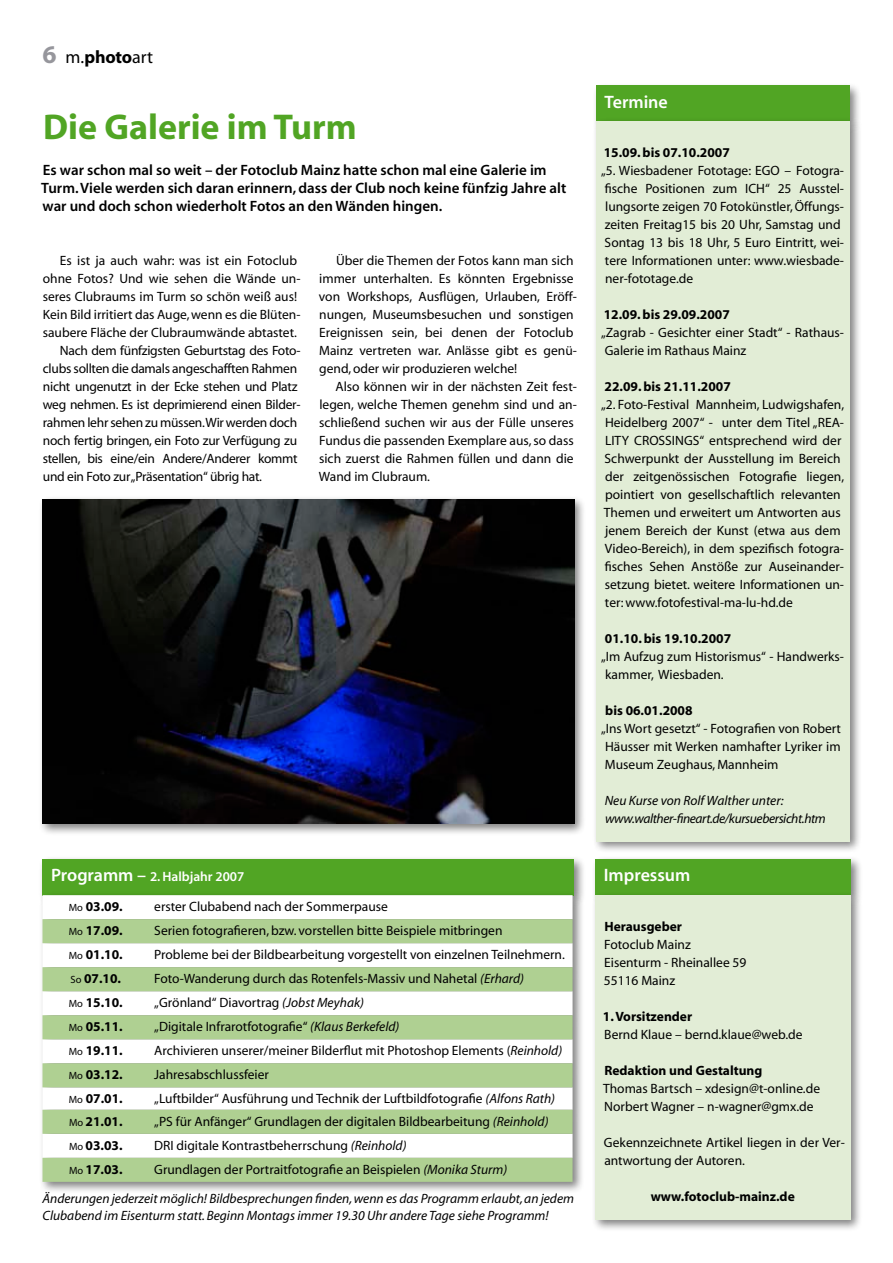
<style>
.page{position:relative;width:893px;height:1263px;background:#fff}
.page>*{position:absolute;margin:0;border:0;box-sizing:border-box;transform-origin:0 0}
.t1{font:36px "Myriad MM 700 600";letter-spacing:.04em;color:#51a524}
.t2{font:18px "Myriad MM 565 600";letter-spacing:.015em;color:#fff}
.t3{font:18px "Myriad MM 400 600";color:#000}
.t4{font:15px/18px "Myriad MM 565 600";letter-spacing:.015em;color:#000}
.t5{font:13.5px/18px "Myriad";color:#000}
.t6{font:13.5px "Myriad";letter-spacing:-.02em;color:#000}
.t7{font:700 13.5px "Myriad";color:#000}
.t8{font:13.5px/16.5px "Myriad MM It 400 600";color:#000}
.t9{font:italic 13.5px/18px "Myriad";letter-spacing:-.03em;color:#000}
.t10{font:13.5px "Myriad MM 565 600";letter-spacing:.025em;color:#fff}
.s1{font-family:"Myriad MM 700 600";font-size:25.5px;color:#96969c}
.s2{font-family:"Myriad MM 700 600"}
.s3{font-size:18px}
.s4{font-weight:400;font-size:10.5px}
.s5{font-style:italic}
</style>
<div class="page">
<div style="left:592px;top:82px;width:277px;height:58px;background:#000;opacity:.5"></div>
<div style="left:596px;top:86px;width:254px;height:35px;background:#51a524"></div>
<div style="left:592px;top:117px;width:285px;height:754px;background:#000;opacity:.5"></div>
<div style="left:596px;top:121px;width:254px;height:720px;background:#e2edd6"></div>
<div style="left:591px;top:855px;width:278px;height:58px;background:#000;opacity:.5"></div>
<div style="left:595px;top:859px;width:255px;height:36px;background:#51a524"></div>
<div style="left:39px;top:855px;width:554px;height:58px;background:#000;opacity:.5"></div>
<div style="left:43px;top:859px;width:531px;height:36px;background:#51a524"></div>
<div style="left:591px;top:891px;width:283px;height:347px;background:#000;opacity:.5"></div>
<div style="left:595px;top:895px;width:255px;height:324px;background:#e2edd6"></div>
<div style="left:39px;top:891px;width:572px;height:328px;background:#000;opacity:.5"></div>
<svg style="left:43px;top:895px;width:530px;height:24px"></svg>
<svg style="left:43px;top:919px;width:530px;height:263px;fill:#afd092"></svg>
<div style="left:39px;top:495px;width:554px;height:347px;background:#000;opacity:.5"></div>
<img style="left:43px;top:499px;width:531px;height:324px">
<h2 class="t3" style="left:43px;top:48px;width:112px"><span class="s1">6</span> m.<span class="s2">photo</span>art</h2>
<h1 class="t1" style="left:43px;top:110px;width:314px">Die Galerie im Turm</h1>
<p class="t4" style="left:41px;top:162px;width:526px">Es war schon mal so weit – der Fotoclub Mainz hatte schon mal eine Galerie im<br>Turm. Viele werden sich daran erinnern, dass der Club noch keine fünfzig Jahre alt war und doch schon wiederholt Fotos an den Wänden hingen.</p>
<p class="t5" style="left:60px;top:252px;width:239px">Es ist ja auch wahr: was ist ein Fotoclub</p>
<p class="t5" style="left:43px;top:270px;width:259px">ohne Fotos? Und wie sehen die Wände un-</p>
<p class="t5" style="left:43px;top:288px;width:256px">seres Clubraums im Turm so schön weiß aus!</p>
<p class="t5" style="left:43px;top:306px;width:259px">Kein Bild irritiert das Auge, wenn es die Blüten-</p>
<p class="t5" style="left:43px;top:324px;width:256px">saubere Fläche der Clubraumwände abtastet.</p>
<p class="t6" style="left:60px;top:344px;width:242px">Nach dem fünfzigsten Geburtstag des Foto-</p>
<p class="t6" style="left:43px;top:362px;width:256px">clubs sollten die damals angeschafften Rahmen</p>
<p class="t6" style="left:43px;top:380px;width:256px">nicht ungenutzt in der Ecke stehen und Platz</p>
<p class="t6" style="left:43px;top:398px;width:259px">weg nehmen. Es ist deprimierend einen Bilder-</p>
<p class="t6" style="left:43px;top:416px;width:256px">rahmen lehr sehen zu müssen.Wir werden doch</p>
<p class="t6" style="left:43px;top:434px;width:256px">noch fertig bringen, ein Foto zur Verfügung zu</p>
<p class="t6" style="left:43px;top:452px;width:257px">stellen, bis eine/ein Andere/Anderer kommt</p>
<p class="t6" style="left:43px;top:470px;width:221px">und ein Foto zur „Präsentation“ übrig hat.</p>
<p class="t5" style="left:319px;top:252px;width:259px;text-indent:17px">Über die Themen der Fotos kann man sich immer unterhalten. Es könnten Ergebnisse von Workshops, Ausflügen, Urlauben, Eröff&shy;nungen, Museumsbesuchen und sonstigen Ereignissen sein, bei denen der Fotoclub Mainz vertreten war. Anlässe gibt es genü&shy;gend, oder wir produzieren welche!</p>
<p class="t5" style="left:319px;top:378px;width:259px;text-indent:17px">Also können wir in der nächsten Zeit fest&shy;legen, welche Themen genehm sind und an&shy;schließend suchen wir aus der Fülle unseres Fundus die passenden Exemplare aus, so dass sich zuerst die Rahmen füllen und dann die Wand im Clubraum.</p>
<h2 class="t2" style="left:605px;top:93px;width:65px">Termine</h2>
<p class="t7" style="left:604px;top:146px;width:128px">15.09. bis 07.10.2007</p>
<p class="t5" style="left:601px;top:162px;width:245px">„5. Wiesbadener Fototage: EGO – Fotogra&shy;fische Positionen zum ICH“ 25 Ausstel&shy;lungsorte zeigen 70 Fotokünstler, Öffungs&shy;zeiten Freitag15 bis 20 Uhr, Samstag und Sontag 13 bis 18 Uhr, 5 Euro Eintritt, wei&shy;tere Informationen unter: www.wiesbade&shy;ner-fototage.de</p>
<p class="t7" style="left:604px;top:308px;width:128px">12.09. bis 29.09.2007</p>
<p class="t5" style="left:601px;top:324px;width:245px">„Zagrab - Gesichter einer Stadt“ - Rathaus-<br>Galerie im Rathaus Mainz</p>
<p class="t7" style="left:605px;top:380px;width:128px">22.09. bis 21.11.2007</p>
<p class="t5" style="left:601px;top:396px;width:245px">„2. Foto-Festival Mannheim, Ludwigshafen, Heidelberg 2007“ - unter dem Titel „REA-LITY CROSSINGS“ entsprechend wird der Schwerpunkt der Ausstellung im Bereich der zeitgenössischen Fotografie liegen, pointiert von gesellschaftlich relevanten Themen und erweitert um Antworten aus jenem Bereich der Kunst (etwa aus dem Video-Bereich), in dem spezifisch fotogra&shy;fisches Sehen Anstöße zur Auseinander&shy;setzung bietet. weitere Informationen un&shy;ter: www.fotofestival-ma-lu-hd.de</p>
<p class="t7" style="left:605px;top:631px;width:128px">01.10. bis 19.10.2007</p>
<p class="t5" style="left:605px;top:648px;width:241px;text-indent:-4px">„Im Aufzug zum Historismus“ - Handwerks&shy;kammer, Wiesbaden.</p>
<p class="t7" style="left:605px;top:703px;width:89px">bis 06.01.2008</p>
<p class="t5" style="left:601px;top:720px;width:241px;text-align:justify">„Ins Wort gesetzt“ - Fotografien von Robert Häusser mit Werken namhafter Lyriker im Museum Zeughaus, Mannheim</p>
<p class="t9" style="left:605px;top:792px;width:223px">Neu Kurse von Rolf Walther unter: www.walther-fineart.de/kursuebersicht.htm</p>
<p class="t10" style="left:51px;top:870px;width:195px"><span class="s3">Programm –</span> 2. Halbjahr 2007</p>
<h2 class="t2" style="left:604px;top:866px;width:88px">Impressum</h2>
<p class="t7" style="left:604px;top:920px;width:79px">Herausgeber</p>
<p class="t5" style="left:604px;top:936px;width:144px">Fotoclub Mainz<br>Eisenturm - Rheinallee 59<br>55116 Mainz</p>
<p class="t7" style="left:603px;top:1010px;width:91px">1. Vorsitzender</p>
<p class="t5" style="left:604px;top:1026px;width:200px">Bernd Klaue – bernd.klaue@web.de</p>
<p class="t7" style="left:604px;top:1064px;width:159px">Redaktion und Gestaltung</p>
<p class="t5" style="left:603px;top:1080px;width:218px">Thomas Bartsch – xdesign@t-online.de<br>Norbert Wagner – n-wagner@gmx.de</p>
<p class="t5" style="left:604px;top:1134px;width:242px">Gekennzeichnete Artikel liegen in der Ver&shy;antwortung der Autoren.</p>
<p class="t7" style="left:651px;top:1190px;width:146px">www.fotoclub-mainz.de</p>
<p class="t7" style="left:69px;top:900px;width:55px"><span class="s4">Mo</span> 03.09.</p>
<p class="t5" style="left:154px;top:898px;width:235px">erster Clubabend nach der Sommerpause</p>
<p class="t7" style="left:69px;top:924px;width:55px"><span class="s4">Mo</span> 17.09.</p>
<p class="t5" style="left:154px;top:922px;width:350px">Serien fotografieren, bzw. vorstellen bitte Beispiele mitbringen</p>
<p class="t7" style="left:69px;top:948px;width:55px"><span class="s4">Mo</span> 01.10.</p>
<p class="t5" style="left:154px;top:946px;width:412px">Probleme bei der Bildbearbeitung vorgestellt von einzelnen Teilnehmern.</p>
<p class="t7" style="left:70px;top:972px;width:52px"><span class="s4">So</span> 07.10.</p>
<p class="t5" style="left:154px;top:970px;width:371px">Foto-Wanderung durch das Rotenfels-Massiv und Nahetal <span class="s5">(Erhard)</span></p>
<p class="t7" style="left:69px;top:996px;width:55px"><span class="s4">Mo</span> 15.10.</p>
<p class="t5" style="left:154px;top:994px;width:211px">„Grönland“ Diavortrag <span class="s5">(Jobst Meyhak)</span></p>
<p class="t7" style="left:69px;top:1020px;width:55px"><span class="s4">Mo</span> 05.11.</p>
<p class="t5" style="left:154px;top:1018px;width:247px">„Digitale Infrarotfotografie“ <span class="s5">(Klaus Berkefeld)</span></p>
<p class="t7" style="left:69px;top:1044px;width:55px"><span class="s4">Mo</span> 19.11.</p>
<p class="t5" style="left:154px;top:1042px;width:409px">Archivieren unserer/meiner Bilderflut mit Photoshop Elements (<span class="s5">Reinhold)</span></p>
<p class="t7" style="left:69px;top:1068px;width:55px"><span class="s4">Mo</span> 03.12.</p>
<p class="t5" style="left:154px;top:1066px;width:116px">Jahresabschlussfeier</p>
<p class="t7" style="left:69px;top:1092px;width:55px"><span class="s4">Mo</span> 07.01.</p>
<p class="t5" style="left:154px;top:1090px;width:402px">„Luftbilder“ Ausführung und Technik der Luftbildfotografie <span class="s5">(Alfons Rath)</span></p>
<p class="t7" style="left:69px;top:1114px;width:55px"><span class="s4">Mo</span> 21.01.</p>
<p class="t5" style="left:154px;top:1113px;width:396px">„PS für Anfänger“ Grundlagen der digitalen Bildbearbeitung <span class="s5">(Reinhold)</span></p>
<p class="t7" style="left:69px;top:1138px;width:55px"><span class="s4">Mo</span> 03.03.</p>
<p class="t5" style="left:154px;top:1137px;width:254px">DRI digitale Kontrastbeherrschung <span class="s5">(Reinhold)</span></p>
<p class="t7" style="left:69px;top:1162px;width:55px"><span class="s4">Mo</span> 17.03.</p>
<p class="t5" style="left:154px;top:1161px;width:354px">Grundlagen der Portraitfotografie an Beispielen <span class="s5">(Monika Sturm)</span></p>
<p class="t8" style="left:43px;top:1191px;width:533px">Änderungen jederzeit möglich! Bildbesprechungen finden, wenn es das Programm erlaubt, an jedem<br>Clubabend im Eisenturm statt. Beginn Montags immer 19.30 Uhr andere Tage siehe Programm!</p>
</div>
